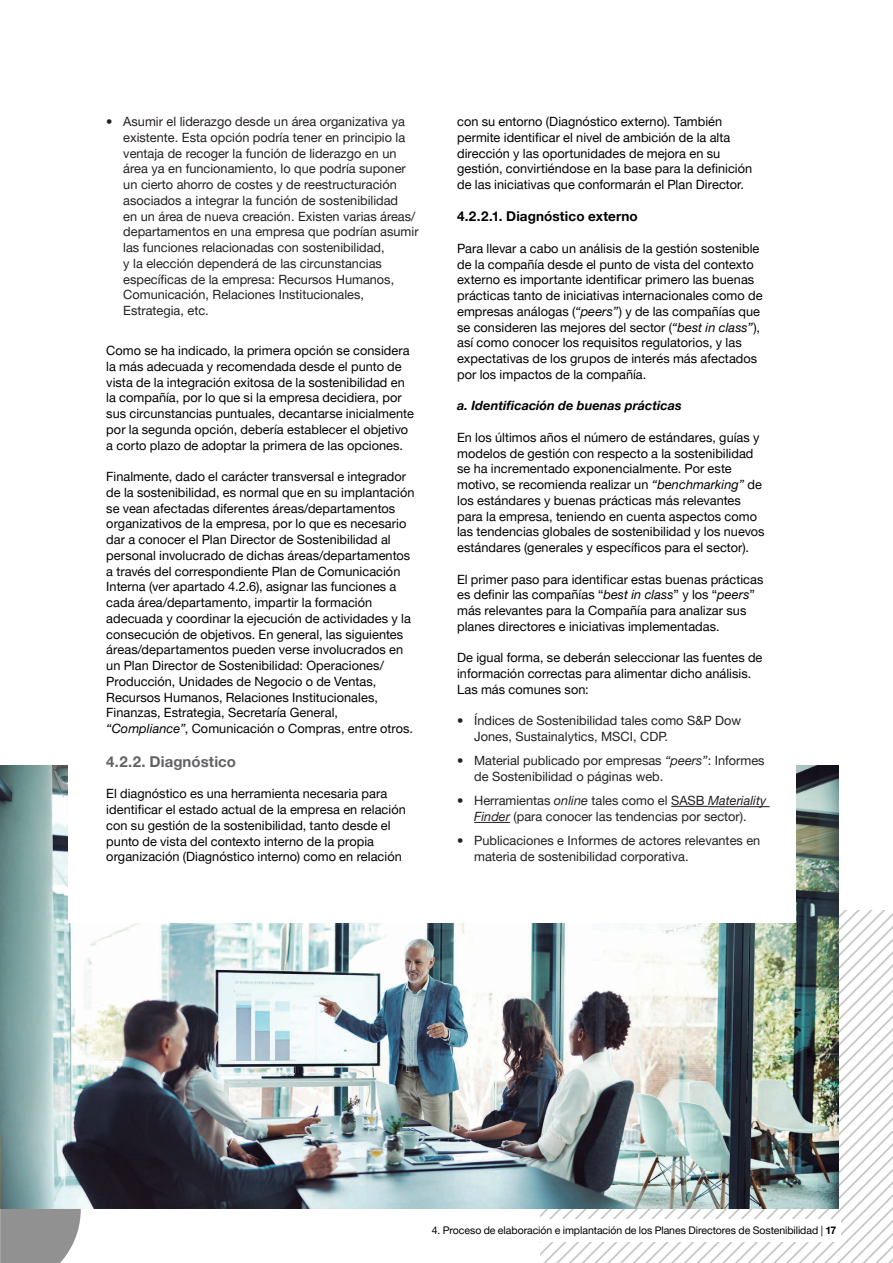
<style>
.page{position:relative;width:893px;height:1263px;background:#fff}
.page>*{position:absolute;margin:0;border:0;box-sizing:border-box;transform-origin:0 0}
.Texto{font:700 15px "Helvetica Neue LT Pro";letter-spacing:.005em;color:#636366}
.Texto-2{font:700 13.5px "Helvetica Neue LT Pro";letter-spacing:.01em;color:#000}
.Texto-3{font:12.75px/15.8px "Helvetica Neue LT Pro";letter-spacing:.005em;color:#000}
.t1{font:12.75px/15.8px "Helvetica Neue LT Pro";color:#231f20}
.Texto-4{font:italic 700 12.75px "Helvetica Neue LT Pro";letter-spacing:.005em;color:#000}
.Folio_publication_Right{font:10.5px "Helvetica Neue LT Pro";letter-spacing:-.005em;color:#000}
.s1{font-style:italic}
.s2{font-weight:700}
</style>
<div class="page">
<svg style="left:540px;top:910px;width:353px;height:353px"></svg>
<div style="left:425px;top:1219px;width:416px;height:23px;background:#fff"></div>
<img style="left:0;top:765px;width:839px;height:444px">
<div style="left:68px;top:740px;width:727px;height:183px;background:#fff"></div>
<hr style="left:671px;top:806px;width:37px;height:1px;background:#231f20">
<hr style="left:708px;top:806px;width:62px;height:1px;background:#231f20">
<hr style="left:474px;top:822px;width:36px;height:1px;background:#231f20">
<hr style="left:0;top:1134px;width:1px;height:75px;background:#f28f00">
<svg style="left:0;top:1209px;width:81px;height:54px;background:#9a9a9a"></svg>
<p class="t1" style="left:123px;top:113px;width:297px;text-indent:-17px">• Asumir el liderazgo desde un área organizativa ya existente. Esta opción podría tener en principio la ventaja de recoger la función de liderazgo en un área ya en funcionamiento, lo que podría suponer un cierto ahorro de costes y de reestructuración asociados a integrar la función de sostenibilidad<br>en un área de nueva creación. Existen varias áreas/ departamentos en una empresa que podrían asumir las funciones relacionadas con sostenibilidad,<br>y la elección dependerá de las circunstancias específicas de la empresa: Recursos Humanos, Comunicación, Relaciones Institucionales, Estrategia, etc.</p>
<p class="Texto-3" style="left:106px;top:342px;width:309px">Como se ha indicado, la primera opción se considera la más adecuada y recomendada desde el punto de vista de la integración exitosa de la sostenibilidad en la compañía, por lo que si la empresa decidiera, por sus circunstancias puntuales, decantarse inicialmente por la segunda opción, debería establecer el objetivo a corto plazo de adoptar la primera de las opciones.</p>
<p class="Texto-3" style="left:106px;top:468px;width:310px">Finalmente, dado el carácter transversal e integrador de la sostenibilidad, es normal que en su implantación se vean afectadas diferentes áreas/departamentos organizativos de la empresa, por lo que es necesario dar a conocer el Plan Director de Sostenibilidad al personal involucrado de dichas áreas/departamentos a través del correspondiente Plan de Comunicación Interna (ver apartado 4.2.6), asignar las funciones a cada área/departamento, impartir la formación adecuada y coordinar la ejecución de actividades y la consecución de objetivos. En general, las siguientes áreas/departamentos pueden verse involucrados en un Plan Director de Sostenibilidad: Operaciones/ Producción, Unidades de Negocio o de Ventas, Recursos Humanos, Relaciones Institucionales, Finanzas, Estrategia, Secretaría General, <span class="s1">“Compliance”</span>, Comunicación o Compras, entre otros.</p>
<p class="Texto" style="left:106px;top:752px;width:131px">4.2.2. Diagnóstico</p>
<p class="Texto-3" style="left:106px;top:786px;width:301px">El diagnóstico es una herramienta necesaria para identificar el estado actual de la empresa en relación con su gestión de la sostenibilidad, tanto desde el punto de vista del contexto interno de la propia organización (Diagnóstico interno) como en relación</p>
<p class="Texto-3" style="left:457px;top:113px;width:297px">con su entorno (Diagnóstico externo). También permite identificar el nivel de ambición de la alta dirección y las oportunidades de mejora en su gestión, convirtiéndose en la base para la definición de las iniciativas que conformarán el Plan Director.</p>
<p class="Texto-2" style="left:457px;top:208px;width:182px">4.2.2.1. Diagnóstico externo</p>
<p class="Texto-3" style="left:457px;top:240px;width:307px">Para llevar a cabo un análisis de la gestión sostenible de la compañía desde el punto de vista del contexto externo es importante identificar primero las buenas prácticas tanto de iniciativas internacionales como de empresas análogas (<span class="s1">“peers”</span>) y de las compañías que se consideren las mejores del sector (<span class="s1">“best in class”</span>), así como conocer los requisitos regulatorios, y las expectativas de los grupos de interés más afectados por los impactos de la compañía.</p>
<p class="Texto-4" style="left:457px;top:398px;width:226px">a. Identificación de buenas prácticas</p>
<p class="Texto-3" style="left:457px;top:429px;width:309px">En los últimos años el número de estándares, guías y modelos de gestión con respecto a la sostenibilidad se ha incrementado exponencialmente. Por este motivo, se recomienda realizar un <span class="s1">“benchmarking”</span> de los estándares y buenas prácticas más relevantes para la empresa, teniendo en cuenta aspectos como las tendencias globales de sostenibilidad y los nuevos estándares (generales y específicos para el sector).</p>
<p class="Texto-3" style="left:457px;top:571px;width:308px">El primer paso para identificar estas buenas prácticas es definir las compañías “<span class="s1">best in class</span>” y los “<span class="s1">peers</span>” más relevantes para la Compañía para analizar sus planes directores e iniciativas implementadas.</p>
<p class="Texto-3" style="left:457px;top:650px;width:307px">De igual forma, se deberán seleccionar las fuentes de información correctas para alimentar dicho análisis.<br>Las más comunes son:</p>
<p class="t1" style="left:474px;top:713px;width:269px;text-indent:-17px">• Índices de Sostenibilidad tales como S&amp;P Dow<br>Jones, Sustainalytics, MSCI, CDP.</p>
<p class="t1" style="left:474px;top:753px;width:292px;text-indent:-17px">• Material publicado por empresas <span class="s1">“peers”</span>: Informes de Sostenibilidad o páginas web.</p>
<p class="t1" style="left:457px;top:793px;width:311px;text-align:center">• Herramientas <span class="s1">online</span> tales como el SASB <span class="s1">Materiality<br>Finder</span> (para conocer las tendencias por sector).</p>
<p class="t1" style="left:474px;top:833px;width:288px;text-indent:-17px">• Publicaciones e Informes de actores relevantes en materia de sostenibilidad corporativa.</p>
<p class="Folio_publication_Right" style="left:432px;top:1224px;width:406px">4. Proceso de elaboración e implantación de los Planes Directores de Sostenibilidad | <span class="s2">17</span></p>
</div>
